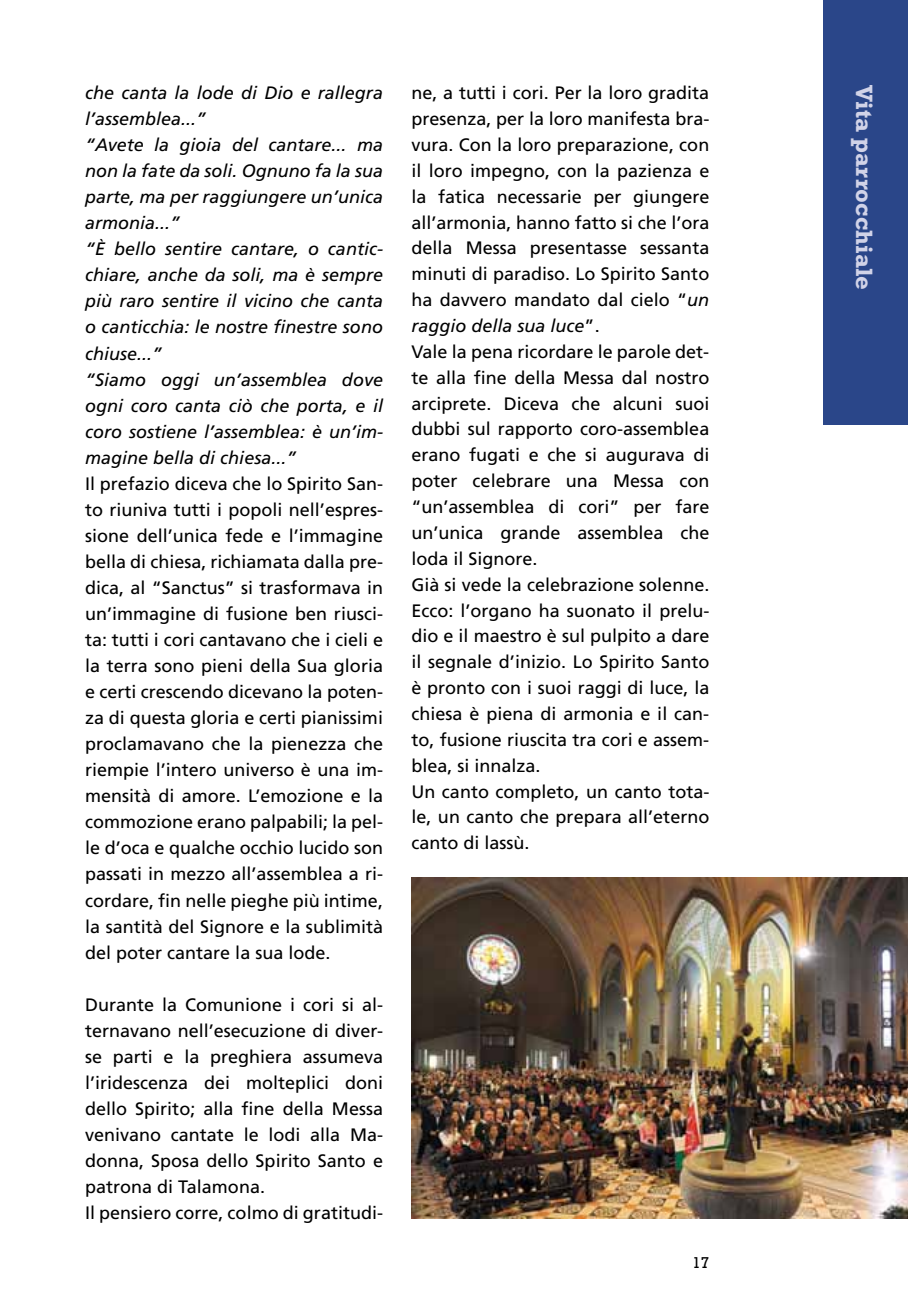
<style>
.page{position:relative;width:908px;height:1304px;background:#fff}
.page>*{position:absolute;margin:0;border:0;box-sizing:border-box;transform-origin:0 0}
.t1{font:700 24px "Rockwell";color:#d1d3e8}
.t2{font:18px/25.8px "Frutiger";color:#000}
.t3{font:italic 18px/26px "Frutiger";color:#000}
.t4{font:16px "Rockwell";color:#000}
.s1{font-style:italic}
</style>
<div class="page">
<img style="left:411px;top:877px;width:496px;height:342px">
<div style="left:822px;top:0;width:85px;height:425px;background:#2a4689"></div>
<p class="t3" style="left:85px;top:80px;width:299px">che canta la lode di Dio e rallegra l’assemblea...”<br>“Avete la gioia del cantare... ma non la fate da soli. Ognuno fa la sua parte, ma per raggiungere un’unica armonia...”<br>“È bello sentire cantare, o cantic&shy;chiare, anche da soli, ma è sempre più raro sentire il vicino che canta o canticchia: le nostre finestre sono chiuse...”<br>“Siamo oggi un’assemblea dove ogni coro canta ciò che porta, e il coro sostiene l’assemblea: è un’im&shy;magine bella di chiesa...”</p>
<p class="t2" style="left:85px;top:470px;width:299px;text-align:justify">I l prefazio diceva che lo Spirito San&shy;to riuniva tutti i popoli nell’espres&shy;sione dell’unica fede e l’immagine bella di chiesa, richiamata dalla pre&shy;dica, al “Sanctus” si trasformava in un’immagine di fusione ben riusci&shy;ta: tutti i cori cantavano che i cieli e la terra sono pieni della Sua gloria e certi crescendo dicevano la poten&shy;za di questa gloria e certi pianissimi proclamavano che la pienezza che riempie l’intero universo è una im&shy;mensità di amore. L’emozione e la commozione erano palpabili; la pel&shy;le d’oca e qualche occhio lucido son passati in mezzo all’assemblea a ri&shy;cordare, fin nelle pieghe più intime, la santità del Signore e la sublimità del poter cantare la sua lode.</p>
<p class="t2" style="left:85px;top:991px;width:299px">Durante la Comunione i cori si al&shy;ternavano nell’esecuzione di diver&shy;se parti e la preghiera assumeva l’iridescenza dei molteplici doni dello Spirito; alla fine della Messa venivano cantate le lodi alla Ma&shy;donna, Sposa dello Spirito Santo e patrona di Talamona.<br>I l pensiero corre, colmo di gratitudi-</p>
<p class="t2" style="left:411px;top:80px;width:299px">ne, a tutti i cori. Per la loro gradita presenza, per la loro manifesta bra&shy;vura. Con la loro preparazione, con il loro impegno, con la pazienza e la fatica necessarie per giungere all’armonia, hanno fatto si che l’ora della M essa presentasse sessanta minuti di paradiso. Lo Spirito Santo ha davvero mandato dal cielo “<span class="s1">un raggio della sua luce</span>”.<br>Vale la pena ricordare le parole det&shy;te alla fine della Messa dal nostro arciprete. Diceva che alcuni suoi dubbi sul rapporto coro-assemblea erano fugati e che si augurava di poter celebrare una Messa con “un’assemblea di cori” per fare un’unica grande assemblea che loda il Signore.<br>Già si vede la celebrazione solenne.<br>Ecco: l’organo ha suonato il prelu&shy;dio e il maestro è sul pulpito a dare il segnale d’inizio. Lo Spirito Santo è pronto con i suoi raggi di luce, la chiesa è piena di armonia e il can&shy;to, fusione riuscita tra cori e assem&shy;blea, si innalza.<br>U n canto completo, un canto tota&shy;le, un canto che prepara all’eterno canto di lassù.</p>
<p class="t4" style="left:691px;top:1253px;width:19px">17</p>
<h1 class="t1" style="left:878px;top:85px;width:206px;rotate:90deg">Vita parrocchiale</h1>
</div>
